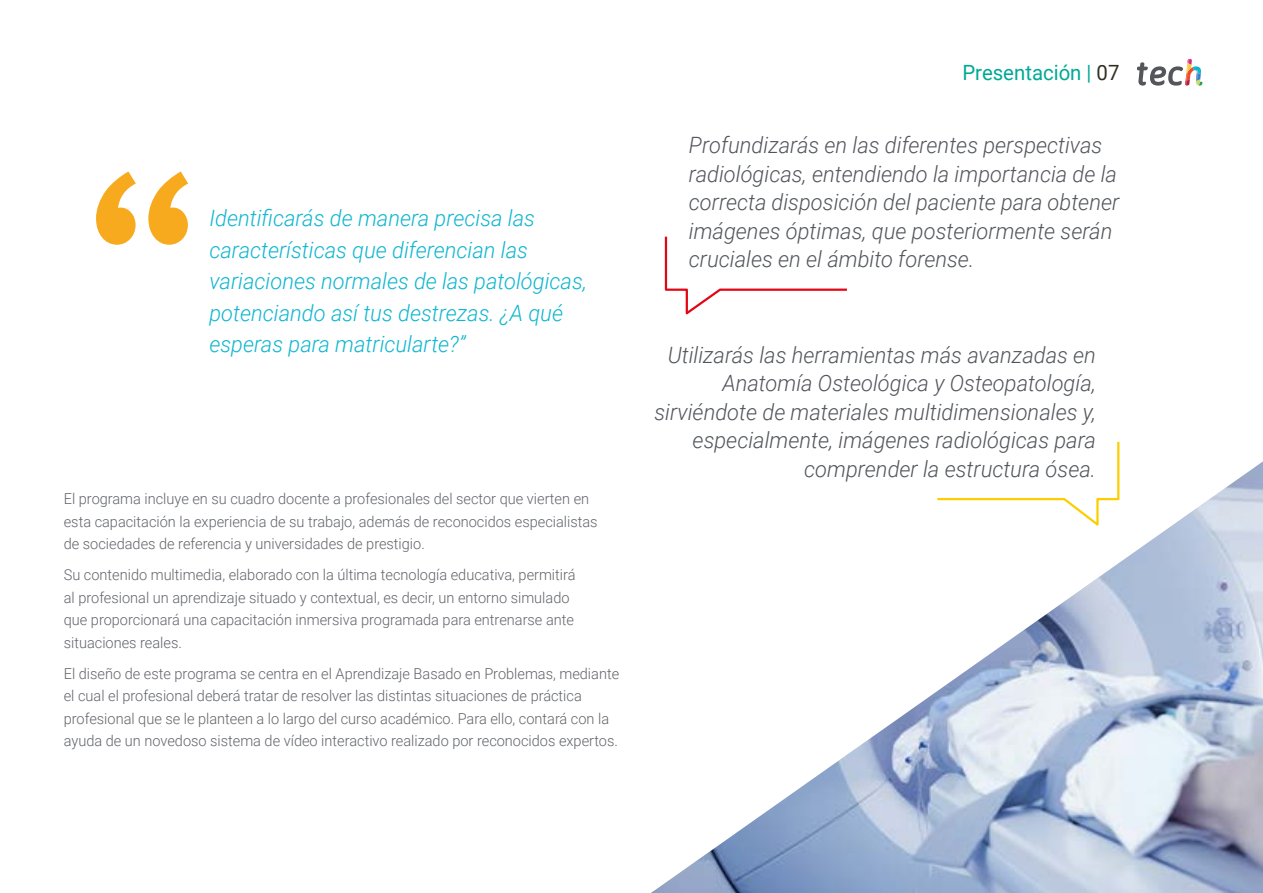
<style>
.page{position:relative;width:1263px;height:893px;background:#fff}
.page>*{position:absolute;margin:0;border:0;box-sizing:border-box;transform-origin:0 0}
.t1{font:italic 300 22.5px/28.5px "Roboto";color:#52555b;text-align:right}
.t2{font:italic 300 22.5px/31.5px "Roboto";color:#0fb6cf}
.t3{font:21px "Roboto";color:#00a996}
.t4{font:300 15px/22.5px "Roboto";color:#61646a}
.s1{color:#312e20}
</style>
<div class="page">
<svg style="left:664px;top:236px;width:183px;height:79px"></svg>
<svg style="left:96px;top:171px;width:92px;height:74px"></svg>
<img style="left:651px;top:461px;width:612px;height:432px">
<svg style="left:1137px;top:59px;width:65px;height:27px"></svg>
<h1 class="t2" style="left:209px;top:201px;width:379px">Identificarás de manera precisa las características que diferencian las variaciones normales de las patológicas, potenciando así tus destrezas. ¿A qué esperas para matricularte?”</h1>
<p class="t4" style="left:64px;top:487px;width:535px">El programa incluye en su cuadro docente a profesionales del sector que vierten en esta capacitación la experiencia de su trabajo, además de reconocidos especialistas de sociedades de referencia y universidades de prestigio.</p>
<p class="t4" style="left:64px;top:563px;width:513px">Su contenido multimedia, elaborado con la última tecnología educativa, permitirá al profesional un aprendizaje situado y contextual, es decir, un entorno simulado que proporcionará una capacitación inmersiva programada para entrenarse ante situaciones reales.</p>
<p class="t4" style="left:64px;top:662px;width:557px">El diseño de este programa se centra en el Aprendizaje Basado en Problemas, mediante el cual el profesional deberá tratar de resolver las distintas situaciones de práctica profesional que se le planteen a lo largo del curso académico. Para ello, contará con la ayuda de un novedoso sistema de vídeo interactivo realizado por reconocidos expertos.</p>
<h2 class="t3" style="left:962px;top:57px;width:159px">Presentación | <span class="s1">07</span></h2>
<h1 class="t1" style="left:689px;top:130px;width:432px;text-align:left">Profundizarás en las diferentes perspectivas radiológicas, entendiendo la importancia de la correcta disposición del paciente para obtener imágenes óptimas, que posteriormente serán cruciales en el ámbito forense.</h1>
<h1 class="t1" style="left:654px;top:340px;width:443px">Utilizarás las herramientas más avanzadas en Anatomía Osteológica y Osteopatología, sirviéndote de materiales multidimensionales y, especialmente, imágenes radiológicas para comprender la estructura ósea.</h1>
</div>
